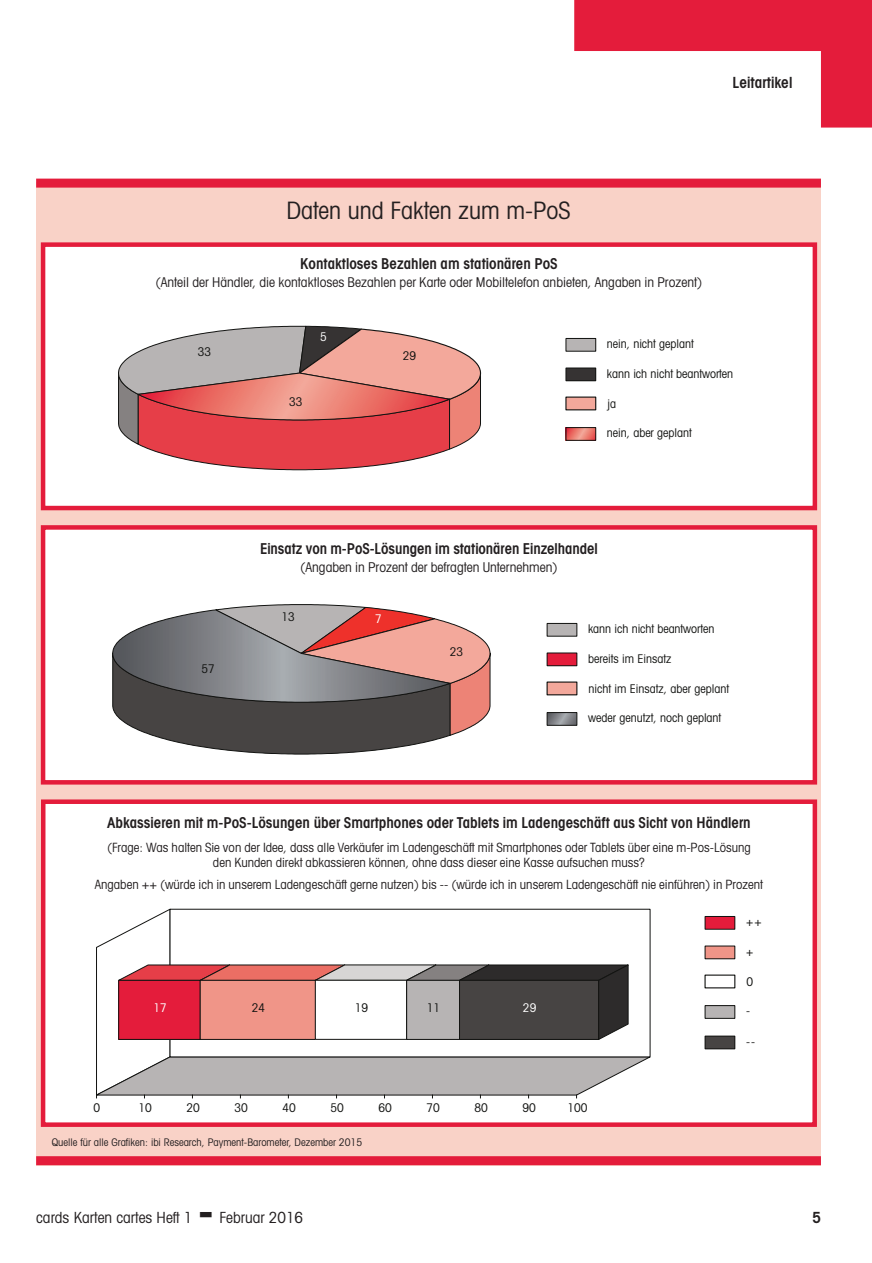
<style>
.page{position:relative;width:872px;height:1263px;background:#fff}
.page>*{position:absolute;margin:0;border:0;box-sizing:border-box;transform-origin:0 0}
.t1{font:condensed 24px "Avant Garde";color:#231f20}
.t2{font:condensed 15.3px "Avant Garde";color:#231f20}
.t3{font:600 condensed 15.3px "Avant Garde";color:#231f20}
.t4{font:600 condensed 15px "Avant Garde";color:#231f20}
.t5{font:condensed 13.5px "Avant Garde";color:#231f20}
.t6{font:condensed 12.75px/15px "Avant Garde";color:#231f20;text-align:center}
.t7{font:condensed 12px "Avant Garde";color:#121311}
.t8{font:condensed 12px "Avant Garde";color:#fff}
.t9{font:condensed 10.5px "Avant Garde";color:#231f20}
</style>
<div class="page">
<div style="left:36px;top:182px;width:785px;height:983px;background:#f9d2c7"></div>
<div style="left:36px;top:179px;width:785px;height:9px;background:#e41c3b"></div>
<div style="left:36px;top:1156px;width:785px;height:9px;background:#e41c3b"></div>
<div style="left:43px;top:527px;width:772px;height:255px;background:#fff"></div>
<svg style="left:112px;top:604px;width:379px;height:151px;background:#958382"></svg>
<div style="left:547px;top:623px;width:30px;height:13px;background:#b7b4b4"></div>
<div style="left:547px;top:623px;width:30px;height:13px;border:1px solid #121311"></div>
<div style="left:547px;top:653px;width:30px;height:13px;background:#e41c3b"></div>
<div style="left:547px;top:653px;width:30px;height:13px;border:1px solid #121311"></div>
<div style="left:547px;top:682px;width:30px;height:13px;background:#f3a89b"></div>
<svg style="left:549px;top:714px;width:26px;height:10px"></svg>
<div style="left:547px;top:712px;width:30px;height:14px;border:1px solid #121311"></div>
<div style="left:41px;top:525px;width:776px;height:259px;border:4px solid #e41c3b"></div>
<div style="left:43px;top:245px;width:772px;height:263px;background:#fff"></div>
<svg style="left:118px;top:325px;width:363px;height:145px;background:#d78786"></svg>
<div style="left:566px;top:338px;width:29px;height:13px;background:#b7b4b4"></div>
<div style="left:565px;top:338px;width:31px;height:14px;border:1px solid #121311"></div>
<div style="left:566px;top:368px;width:29px;height:13px;background:#363333"></div>
<div style="left:565px;top:368px;width:31px;height:13px;border:1px solid #121311"></div>
<div style="left:566px;top:397px;width:29px;height:13px;background:#f3a89b"></div>
<svg style="left:567px;top:429px;width:27px;height:10px"></svg>
<div style="left:565px;top:427px;width:31px;height:14px;border:1px solid #121311"></div>
<div style="left:41px;top:242px;width:776px;height:268px;border:4px solid #e41c3b"></div>
<div style="left:43px;top:802px;width:772px;height:323px;background:#fff"></div>
<svg style="left:96px;top:908px;width:555px;height:190px"></svg>
<div style="left:705px;top:916px;width:30px;height:13px;background:#e41c3b"></div>
<div style="left:704px;top:916px;width:31px;height:13px;border:1px solid #121311"></div>
<div style="left:705px;top:946px;width:30px;height:13px;background:#f09588"></div>
<div style="left:705px;top:1005px;width:30px;height:13px;background:#b7b4b4"></div>
<div style="left:704px;top:1005px;width:31px;height:14px;border:1px solid #121311"></div>
<div style="left:705px;top:1036px;width:30px;height:13px;background:#474443"></div>
<div style="left:704px;top:1036px;width:31px;height:13px;border:1px solid #121311"></div>
<div style="left:41px;top:799px;width:776px;height:328px;border:4px solid #e41c3b"></div>
<svg style="left:574px;top:0;width:298px;height:128px"></svg>
<p class="t3" style="left:732px;top:74px;width:61px">Leitartikel</p>
<h1 class="t1" style="left:286px;top:195px;width:285px">Daten und Fakten zum m-PoS</h1>
<p class="t4" style="left:300px;top:254px;width:259px">Kontaktloses Bezahlen am stationären PoS</p>
<p class="t5" style="left:155px;top:274px;width:548px">(Anteil der Händler, die kontaktloses Bezahlen per Karte oder Mobiltelefon anbieten, Angaben in Prozent)</p>
<p class="t7" style="left:198px;top:344px;width:15px">33</p>
<p class="t8" style="left:320px;top:329px;width:8px">5</p>
<p class="t7" style="left:403px;top:349px;width:15px">29</p>
<p class="t7" style="left:607px;top:336px;width:88px">nein, nicht geplant</p>
<p class="t7" style="left:289px;top:394px;width:15px">33</p>
<p class="t7" style="left:607px;top:366px;width:128px">kann ich nicht beantworten</p>
<p class="t7" style="left:607px;top:396px;width:10px">ja</p>
<p class="t7" style="left:607px;top:425px;width:86px">nein, aber geplant</p>
<p class="t4" style="left:260px;top:539px;width:339px">Einsatz von m-PoS-Lösungen im stationären Einzelhandel</p>
<p class="t5" style="left:300px;top:559px;width:259px">(Angaben in Prozent der befragten Unternehmen)</p>
<p class="t7" style="left:201px;top:662px;width:15px">57</p>
<p class="t7" style="left:281px;top:609px;width:15px">13</p>
<p class="t8" style="left:375px;top:612px;width:8px">7</p>
<p class="t7" style="left:450px;top:644px;width:15px">23</p>
<p class="t7" style="left:588px;top:621px;width:128px">kann ich nicht beantworten</p>
<p class="t7" style="left:588px;top:651px;width:85px">bereits im Einsatz</p>
<p class="t7" style="left:588px;top:681px;width:142px">nicht im Einsatz, aber geplant</p>
<p class="t7" style="left:588px;top:710px;width:135px">weder genutzt, noch geplant</p>
<p class="t4" style="left:107px;top:813px;width:645px">Abkassieren mit m-PoS-Lösungen über Smartphones oder Tablets im Ladengeschäft aus Sicht von Händlern</p>
<p class="t6" style="left:107px;top:839px;width:645px">(Frage: Was halten Sie von der Idee, dass alle Verkäufer im Ladengeschäft mit Smartphones oder Tablets über eine m-Pos-Lösung den Kunden direkt abkassieren können, ohne dass dieser eine Kasse aufsuchen muss?</p>
<p class="t6" style="left:95px;top:877px;width:669px">Angaben ++ (würde ich in unserem Ladengeschäft gerne nutzen) bis -- (würde ich in unserem Ladengeschäft nie einführen) in Prozent</p>
<p class="t8" style="left:153px;top:1000px;width:15px">17</p>
<p class="t7" style="left:252px;top:1000px;width:15px">24</p>
<p class="t7" style="left:355px;top:1000px;width:15px">19</p>
<p class="t7" style="left:427px;top:1000px;width:15px">11</p>
<p class="t8" style="left:523px;top:1000px;width:15px">29</p>
<p class="t7" style="left:94px;top:1100px;width:8px">0</p>
<p class="t7" style="left:138px;top:1100px;width:15px">10</p>
<p class="t7" style="left:186px;top:1100px;width:15px">20</p>
<p class="t7" style="left:234px;top:1100px;width:15px">30</p>
<p class="t7" style="left:282px;top:1100px;width:15px">40</p>
<p class="t7" style="left:330px;top:1100px;width:15px">50</p>
<p class="t7" style="left:378px;top:1100px;width:15px">60</p>
<p class="t7" style="left:426px;top:1100px;width:15px">70</p>
<p class="t7" style="left:474px;top:1100px;width:15px">80</p>
<p class="t7" style="left:522px;top:1100px;width:15px">90</p>
<p class="t7" style="left:567px;top:1100px;width:22px">100</p>
<p class="t9" style="left:52px;top:1135px;width:312px">Quelle für alle Grafiken: ibi Research, Payment-Barometer, Dezember 2015</p>
<p class="t7" style="left:746px;top:914px;width:17px">++</p>
<p class="t7" style="left:746px;top:944px;width:9px">+</p>
<p class="t7" style="left:746px;top:974px;width:8px">0</p>
<p class="t7" style="left:746px;top:1003px;width:5px">-</p>
<p class="t7" style="left:746px;top:1034px;width:11px">--</p>
<p class="t2" style="left:36px;top:1207px;width:158px">cards Karten cartes Heft 1</p>
<p class="t2" style="left:219px;top:1207px;width:85px">Februar 2016</p>
<p class="t3" style="left:812px;top:1208px;width:10px">5</p>
</div>
